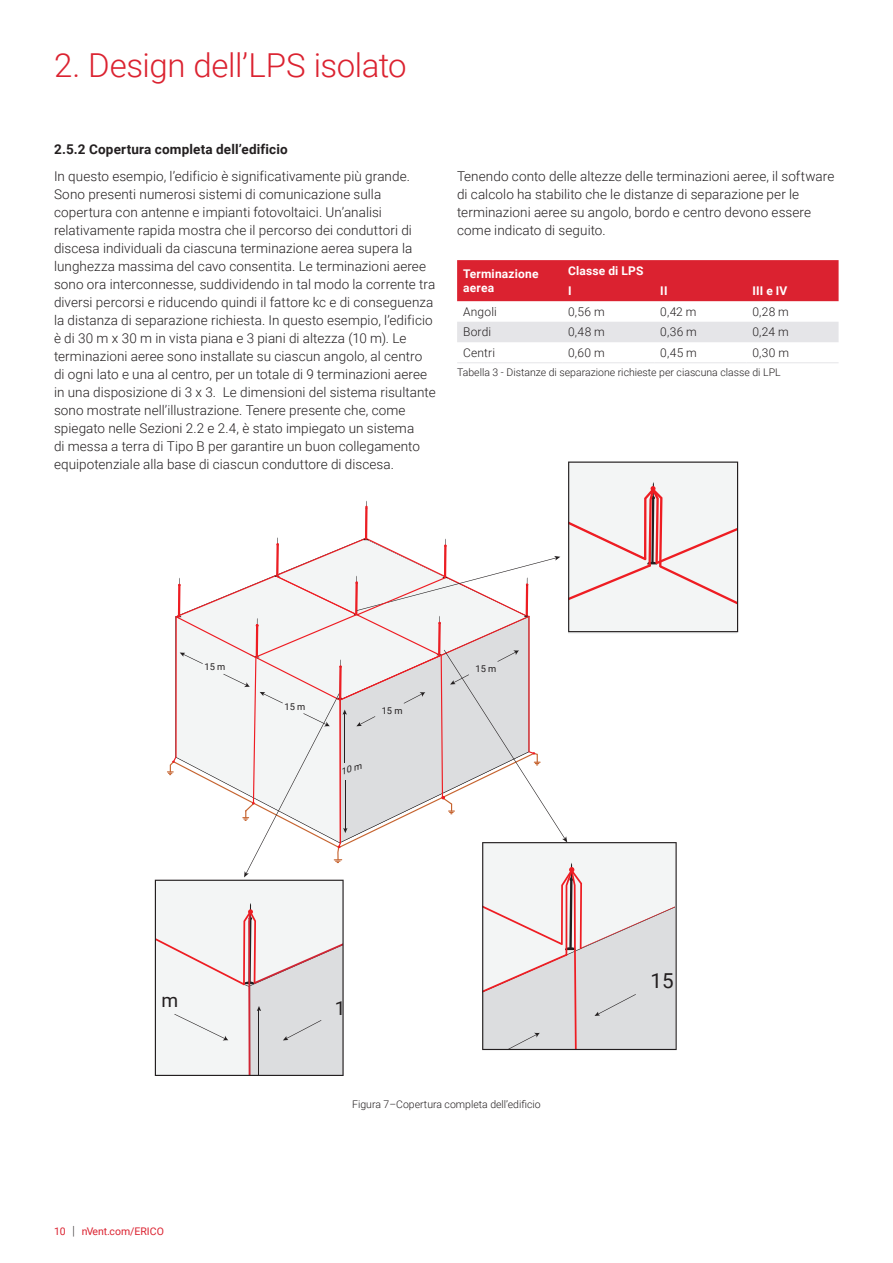
<style>
.page{position:relative;width:893px;height:1263px;background:#fff}
.page>*{position:absolute;margin:0;border:0;box-sizing:border-box;transform-origin:0 0}
.t1{font:300 33px "Roboto";letter-spacing:-.015em;color:#db2230}
.t2{font:20.55px "Roboto";color:#231f20}
.Body_Text{font:300 13.5px/18px "Roboto";letter-spacing:.005em;color:#231f20}
.Subheading_Level_2{font:700 13.5px "Roboto";letter-spacing:.015em;color:#231f20}
.table_text{font:300 12px "Roboto";letter-spacing:.015em;color:#231f20}
.table_text__header{font:700 12px/14.4px "Roboto";letter-spacing:.015em;color:#fff}
.Table_reference_text{font:300 10.5px "Roboto";color:#231f20}
.reference_text{font:300 10.5px "Roboto";color:#231f20}
.t3{font:10.5px "Roboto";color:#db2230}
.t4{font:9.3px "Roboto";color:#231f20}
.s1{font-weight:300;font-size:12.6px;color:#231f20}
</style>
<div class="page">
<div style="left:457px;top:260px;width:382px;height:41px;background:#db2230"></div>
<div style="left:457px;top:322px;width:382px;height:20px;background:#e5e5e8"></div>
<hr style="left:457px;top:362px;width:105px;height:1px;background:#e5e5e8">
<hr style="left:562px;top:362px;width:92px;height:1px;background:#e5e5e8">
<hr style="left:654px;top:362px;width:92px;height:1px;background:#e5e5e8">
<hr style="left:746px;top:362px;width:93px;height:1px;background:#e5e5e8">
<svg style="left:155px;top:461px;width:583px;height:615px"></svg>
<p class="t1" style="left:54px;top:43px;width:354px">2. Design dell’LPS isolato</p>
<p class="Subheading_Level_2" style="left:54px;top:139px;width:235px">2.5.2 Copertura completa dell’edificio</p>
<p class="Body_Text" style="left:54px;top:167px;width:383px">In questo esempio, l’edificio è significativamente più grande.<br>Sono presenti numerosi sistemi di comunicazione sulla copertura con antenne e impianti fotovoltaici. Un’analisi relativamente rapida mostra che il percorso dei conduttori di discesa individuali da ciascuna terminazione aerea supera la lunghezza massima del cavo consentita. Le terminazioni aeree sono ora interconnesse, suddividendo in tal modo la corrente tra diversi percorsi e riducendo quindi il fattore kc e di conseguenza la distanza di separazione richiesta. In questo esempio, l’edificio è di 30 m x 30 m in vista piana e 3 piani di altezza (10 m). Le terminazioni aeree sono installate su ciascun angolo, al centro di ogni lato e una al centro, per un totale di 9 terminazioni aeree in una disposizione di 3 x 3. Le dimensioni del sistema risultante sono mostrate nell’illustrazione. Tenere presente che, come spiegato nelle Sezioni 2.2 e 2.4, è stato impiegato un sistema<br>di messa a terra di Tipo B per garantire un buon collegamento equipotenziale alla base di ciascun conduttore di discesa.</p>
<p class="Body_Text" style="left:457px;top:167px;width:379px">Tenendo conto delle altezze delle terminazioni aeree, il software di calcolo ha stabilito che le distanze di separazione per le terminazioni aeree su angolo, bordo e centro devono essere come indicato di seguito.</p>
<p class="table_text__header" style="left:463px;top:266px;width:77px">Terminazione aerea</p>
<p class="table_text__header" style="left:568px;top:263px;width:77px">Classe di LPS</p>
<p class="table_text__header" style="left:568px;top:283px;width:5px">I</p>
<p class="table_text__header" style="left:660px;top:283px;width:9px">II</p>
<p class="table_text__header" style="left:752px;top:283px;width:37px">III e IV</p>
<p class="table_text" style="left:463px;top:303px;width:35px">Angoli</p>
<p class="table_text" style="left:568px;top:303px;width:38px">0,56 m</p>
<p class="table_text" style="left:660px;top:303px;width:38px">0,42 m</p>
<p class="table_text" style="left:752px;top:303px;width:38px">0,28 m</p>
<p class="table_text" style="left:463px;top:324px;width:30px">Bordi</p>
<p class="table_text" style="left:568px;top:324px;width:38px">0,48 m</p>
<p class="table_text" style="left:660px;top:324px;width:38px">0,36 m</p>
<p class="table_text" style="left:752px;top:324px;width:38px">0,24 m</p>
<p class="table_text" style="left:463px;top:344px;width:33px">Centri</p>
<p class="table_text" style="left:568px;top:344px;width:38px">0,60 m</p>
<p class="table_text" style="left:660px;top:344px;width:38px">0,45 m</p>
<p class="table_text" style="left:752px;top:344px;width:38px">0,30 m</p>
<p class="Table_reference_text" style="left:457px;top:365px;width:325px">Tabella 3 - Distanze di separazione richieste per ciascuna classe di LPL</p>
<p class="t4" style="left:204px;top:661px;width:22px">15 m</p>
<p class="t4" style="left:284px;top:700px;width:22px">15 m</p>
<p class="t4" style="left:382px;top:704px;width:22px">15 m</p>
<p class="t4" style="left:475px;top:662px;width:22px">15 m</p>
<p class="t3" style="left:54px;top:1223px;width:111px">10 <span class="s1">|</span> nVent.com/ERICO</p>
<p class="reference_text" style="left:352px;top:1096px;width:190px">Figura 7–Copertura completa dell’edificio</p>
<p class="t2" style="left:650px;top:966px;width:48px">15 m</p>
</div>
